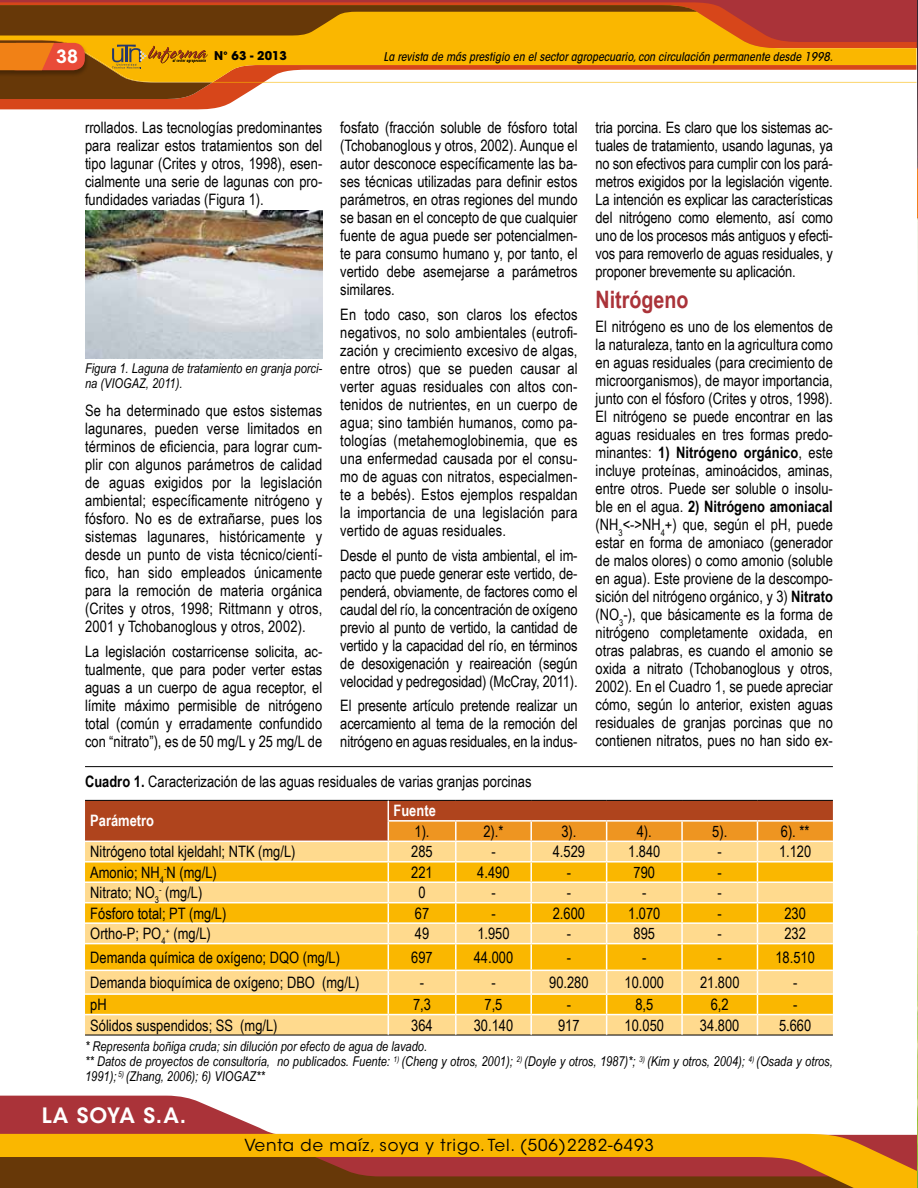
<style>
.page{position:relative;width:918px;height:1188px;background:#fff}
.page>*{position:absolute;margin:0;border:0;box-sizing:border-box;transform-origin:0 0}
.t1{font:700 24px "Arial Narrow";color:#aa3339}
.t2{font:600 21px "ITC Avant Garde Std";letter-spacing:.02em;color:#fff}
.t3{font:600 18.15px "ITC Avant Garde Std";color:#fff}
.t4{font:16.5px "ITC Avant Garde Std";letter-spacing:.05em;color:#000}
.t5{font:15.75px/18px "Arial Narrow";color:#000;text-align:justify}
.t6{font:700 15.75px "Arial Narrow";color:#fff}
.t7{font:italic 13.5px/15px "Arial Narrow";color:#000}
.t8{font:italic 500 condensed 12px "ITC Avant Garde Std";color:#000}
.t9{font:700 12px "ITC Avant Garde Std";color:#000}
.s1{font-weight:700}
</style>
<div class="page">
<svg style="left:0;top:1096px;width:811px;height:38px"></svg>
<svg style="left:0;top:1134px;width:917px;height:54px;background:#b8710f"></svg>
<div style="left:0;top:0;width:916px;height:48px;background:#aa3339"></div>
<svg style="left:0;top:2px;width:916px;height:107px"></svg>
<img style="left:85px;top:211px;width:237px;height:147px">
<hr style="left:85px;top:766px;width:748px;height:1px;background:#000">
<hr style="left:85px;top:1035px;width:303px;height:1px;background:#000">
<hr style="left:388px;top:1035px;width:68px;height:1px;background:#000">
<hr style="left:456px;top:1035px;width:75px;height:1px;background:#000">
<hr style="left:531px;top:1035px;width:76px;height:1px;background:#000">
<hr style="left:607px;top:1035px;width:75px;height:1px;background:#000">
<hr style="left:682px;top:1035px;width:75px;height:1px;background:#000">
<hr style="left:757px;top:1035px;width:76px;height:1px;background:#000">
<svg style="left:85px;top:800px;width:748px;height:235px;background:#f1ba51"></svg>
<img style="left:917px;top:0;width:1px;height:1188px">
<p class="t3" style="left:56px;top:45px;width:23px">38</p>
<p class="t9" style="left:214px;top:47px;width:74px">N° 63 - 2013</p>
<p class="t8" style="left:384px;top:50px;width:451px">La revista de más prestigio en el sector agropecuario, con circulación permanente desde 1998.</p>
<p class="t5" style="left:85px;top:118px;width:239px">rrollados. Las tecnologías predominantes para realizar estos tratamientos son del tipo lagunar (Crites y otros, 1998), esen&shy;cialmente una serie de lagunas con pro&shy;fundidades variadas (Figura 1).</p>
<p class="t7" style="left:85px;top:360px;width:239px">Figura 1. Laguna de tratamiento en granja porci&shy;na (VIOGAZ, 2011).</p>
<p class="t5" style="left:85px;top:401px;width:239px">Se ha determinado que estos sistemas lagunares, pueden verse limitados en términos de eficiencia, para lograr cum&shy;plir con algunos parámetros de calidad de aguas exigidos por la legislación ambiental; específicamente nitrógeno y fósforo. No es de extrañarse, pues los sistemas lagunares, históricamente y desde un punto de vista técnico/cientí&shy;fico, han sido empleados únicamente para la remoción de materia orgánica (Crites y otros, 1998; Rittmann y otros, 2001 y Tchobanoglous y otros, 2002).</p>
<p class="t5" style="left:85px;top:642px;width:239px">La legislación costarricense solicita, ac&shy;tualmente, que para poder verter estas aguas a un cuerpo de agua receptor, el límite máximo permisible de nitrógeno total (común y erradamente confundido con “nitrato”), es de 50 mg/L y 25 mg/L de</p>
<p class="t5" style="left:340px;top:118px;width:239px">fosfato (fracción soluble de fósforo total (Tchobanoglous y otros, 2002). Aunque el autor desconoce específicamente las ba&shy;ses técnicas utilizadas para definir estos parámetros, en otras regiones del mundo se basan en el concepto de que cualquier fuente de agua puede ser potencialmen&shy;te para consumo humano y, por tanto, el vertido debe asemejarse a parámetros similares.</p>
<p class="t5" style="left:340px;top:305px;width:239px">En todo caso, son claros los efectos negativos, no solo ambientales (eutrofi&shy;zación y crecimiento excesivo de algas, entre otros) que se pueden causar al verter aguas residuales con altos con&shy;tenidos de nutrientes, en un cuerpo de agua; sino también humanos, como pa&shy;tologías (metahemoglobinemia, que es una enfermedad causada por el consu&shy;mo de aguas con nitratos, especialmen&shy;te a bebés). Estos ejemplos respaldan la importancia de una legislación para vertido de aguas residuales.</p>
<p class="t5" style="left:340px;top:545px;width:239px">Desde el punto de vista ambiental, el im&shy;pacto que puede generar este vertido, de&shy;penderá, obviamente, de factores como el caudal del río, la concentración de oxígeno previo al punto de vertido, la cantidad de vertido y la capacidad del río, en términos de desoxigenación y reaireación (según velocidad y pedregosidad) (McCray, 2011).</p>
<p class="t5" style="left:340px;top:696px;width:239px">El presente artículo pretende realizar un acercamiento al tema de la remoción del nitrógeno en aguas residuales, en la indus-</p>
<p class="t5" style="left:596px;top:118px;width:239px">tria porcina. Es claro que los sistemas ac&shy;tuales de tratamiento, usando lagunas, ya no son efectivos para cumplir con los pará&shy;metros exigidos por la legislación vigente.<br>La intención es explicar las características del nitrógeno como elemento, así como uno de los procesos más antiguos y efecti&shy;vos para removerlo de aguas residuales, y proponer brevemente su aplicación.</p>
<h1 class="t1" style="left:596px;top:281px;width:94px">Nitrógeno</h1>
<p class="t5" style="left:596px;top:317px;width:239px">El nitrógeno es uno de los elementos de la naturaleza, tanto en la agricultura como en aguas residuales (para crecimiento de microorganismos), de mayor importancia, junto con el fósforo (Crites y otros, 1998).<br>El nitrógeno se puede encontrar en las aguas residuales en tres formas predo&shy;minantes: <span class="s1">1) Nitrógeno orgánico</span>, este incluye proteínas, aminoácidos, aminas, entre otros. Puede ser soluble o insolu&shy;ble en el agua. <span class="s1">2) Nitrógeno amoniacal </span>(NH<sub>3</sub>&lt;-&gt;NH<sub>4</sub>+) que, según el pH, puede estar en forma de amoniaco (generador de malos olores) o como amonio (soluble en agua). Este proviene de la descompo&shy;sición del nitrógeno orgánico, y 3) <span class="s1">Nitrato </span>(NO<sub>3</sub>-), que básicamente es la forma de nitrógeno completamente oxidada, en otras palabras, es cuando el amonio se oxida a nitrato (Tchobanoglous y otros, 2002). En el Cuadro 1, se puede apreciar cómo, según lo anterior, existen aguas residuales de granjas porcinas que no contienen nitratos, pues no han sido ex-</p>
<p class="t5" style="left:85px;top:772px;width:448px"><span class="s1">Cuadro 1.</span> Caracterización de las aguas residuales de varias granjas porcinas</p>
<p class="t6" style="left:90px;top:809px;width:65px">Parámetro</p>
<p class="t6" style="left:394px;top:799px;width:44px">Fuente</p>
<p class="t5" style="left:415px;top:822px;width:17px">1).</p>
<p class="t5" style="left:483px;top:822px;width:22px">2).*</p>
<p class="t5" style="left:561px;top:822px;width:17px">3).</p>
<p class="t5" style="left:637px;top:822px;width:17px">4).</p>
<p class="t5" style="left:712px;top:822px;width:17px">5).</p>
<p class="t5" style="left:781px;top:822px;width:30px">6). **</p>
<p class="t5" style="left:90px;top:842px;width:207px">Nitrógeno total kjeldahl; NTK (mg/L)</p>
<p class="t5" style="left:411px;top:842px;width:23px">285</p>
<p class="t5" style="left:491px;top:842px;width:6px">-</p>
<p class="t5" style="left:553px;top:842px;width:34px">4.529</p>
<p class="t5" style="left:628px;top:842px;width:34px">1.840</p>
<p class="t5" style="left:718px;top:842px;width:6px">-</p>
<p class="t5" style="left:779px;top:842px;width:34px">1.120</p>
<p class="t5" style="left:90px;top:863px;width:128px">Amonio; NH<sub>4</sub><sup>-</sup>N (mg/L)</p>
<p class="t5" style="left:411px;top:863px;width:23px">221</p>
<p class="t5" style="left:477px;top:863px;width:34px">4.490</p>
<p class="t5" style="left:567px;top:863px;width:6px">-</p>
<p class="t5" style="left:634px;top:863px;width:23px">790</p>
<p class="t5" style="left:718px;top:863px;width:6px">-</p>
<p class="t5" style="left:90px;top:883px;width:114px">Nitrato; NO<sub>3</sub><sup>-</sup> (mg/L)</p>
<p class="t5" style="left:418px;top:883px;width:9px">0</p>
<p class="t5" style="left:491px;top:883px;width:6px">-</p>
<p class="t5" style="left:567px;top:883px;width:6px">-</p>
<p class="t5" style="left:642px;top:883px;width:6px">-</p>
<p class="t5" style="left:718px;top:883px;width:6px">-</p>
<p class="t5" style="left:90px;top:904px;width:138px">Fósforo total; PT (mg/L)</p>
<p class="t5" style="left:415px;top:904px;width:16px">67</p>
<p class="t5" style="left:491px;top:904px;width:6px">-</p>
<p class="t5" style="left:553px;top:904px;width:34px">2.600</p>
<p class="t5" style="left:628px;top:904px;width:34px">1.070</p>
<p class="t5" style="left:718px;top:904px;width:6px">-</p>
<p class="t5" style="left:784px;top:904px;width:23px">230</p>
<p class="t5" style="left:90px;top:924px;width:122px">Ortho-P; PO<sub>4</sub><sup>+</sup> (mg/L)</p>
<p class="t5" style="left:415px;top:924px;width:16px">49</p>
<p class="t5" style="left:477px;top:924px;width:34px">1.950</p>
<p class="t5" style="left:567px;top:924px;width:6px">-</p>
<p class="t5" style="left:634px;top:924px;width:23px">895</p>
<p class="t5" style="left:718px;top:924px;width:6px">-</p>
<p class="t5" style="left:784px;top:924px;width:23px">232</p>
<p class="t5" style="left:90px;top:948px;width:251px">Demanda química de oxígeno; DQO (mg/L)</p>
<p class="t5" style="left:411px;top:948px;width:23px">697</p>
<p class="t5" style="left:474px;top:948px;width:41px">44.000</p>
<p class="t5" style="left:567px;top:948px;width:6px">-</p>
<p class="t5" style="left:642px;top:948px;width:6px">-</p>
<p class="t5" style="left:718px;top:948px;width:6px">-</p>
<p class="t5" style="left:775px;top:948px;width:41px">18.510</p>
<p class="t5" style="left:90px;top:973px;width:271px">Demanda bioquímica de oxígeno; DBO (mg/L)</p>
<p class="t5" style="left:420px;top:973px;width:6px">-</p>
<p class="t5" style="left:491px;top:973px;width:6px">-</p>
<p class="t5" style="left:549px;top:973px;width:41px">90.280</p>
<p class="t5" style="left:625px;top:973px;width:41px">10.000</p>
<p class="t5" style="left:700px;top:973px;width:41px">21.800</p>
<p class="t5" style="left:793px;top:973px;width:6px">-</p>
<p class="t5" style="left:90px;top:995px;width:18px">pH</p>
<p class="t5" style="left:413px;top:995px;width:19px">7,3</p>
<p class="t5" style="left:485px;top:995px;width:19px">7,5</p>
<p class="t5" style="left:567px;top:995px;width:6px">-</p>
<p class="t5" style="left:635px;top:995px;width:19px">8,5</p>
<p class="t5" style="left:711px;top:995px;width:19px">6,2</p>
<p class="t5" style="left:793px;top:995px;width:6px">-</p>
<p class="t5" style="left:90px;top:1016px;width:189px">Sólidos suspendidos; SS (mg/L)</p>
<p class="t5" style="left:411px;top:1016px;width:23px">364</p>
<p class="t5" style="left:474px;top:1016px;width:41px">30.140</p>
<p class="t5" style="left:558px;top:1016px;width:23px">917</p>
<p class="t5" style="left:625px;top:1016px;width:41px">10.050</p>
<p class="t5" style="left:700px;top:1016px;width:41px">34.800</p>
<p class="t5" style="left:779px;top:1016px;width:34px">5.660</p>
<p class="t7" style="left:85px;top:1039px;width:749px">* Representa boñiga cruda; sin dilución por efecto de agua de lavado.<br>** Datos de proyectos de consultoría, no publicados. Fuente: <sup>1)</sup> (Cheng y otros, 2001); <sup>2)</sup> (Doyle y otros, 1987)*; <sup>3)</sup> (Kim y otros, 2004); <sup>4)</sup> (Osada y otros,<br>1991); <sup>5)</sup> (Zhang, 2006); 6) VIOGAZ**</p>
<h2 class="t2" style="left:42px;top:1102px;width:146px">LA SOYA S.A.</h2>
<p class="t4" style="left:245px;top:1135px;width:411px">Venta de maíz, soya y trigo. Tel. (506)2282-6493</p>
</div>
